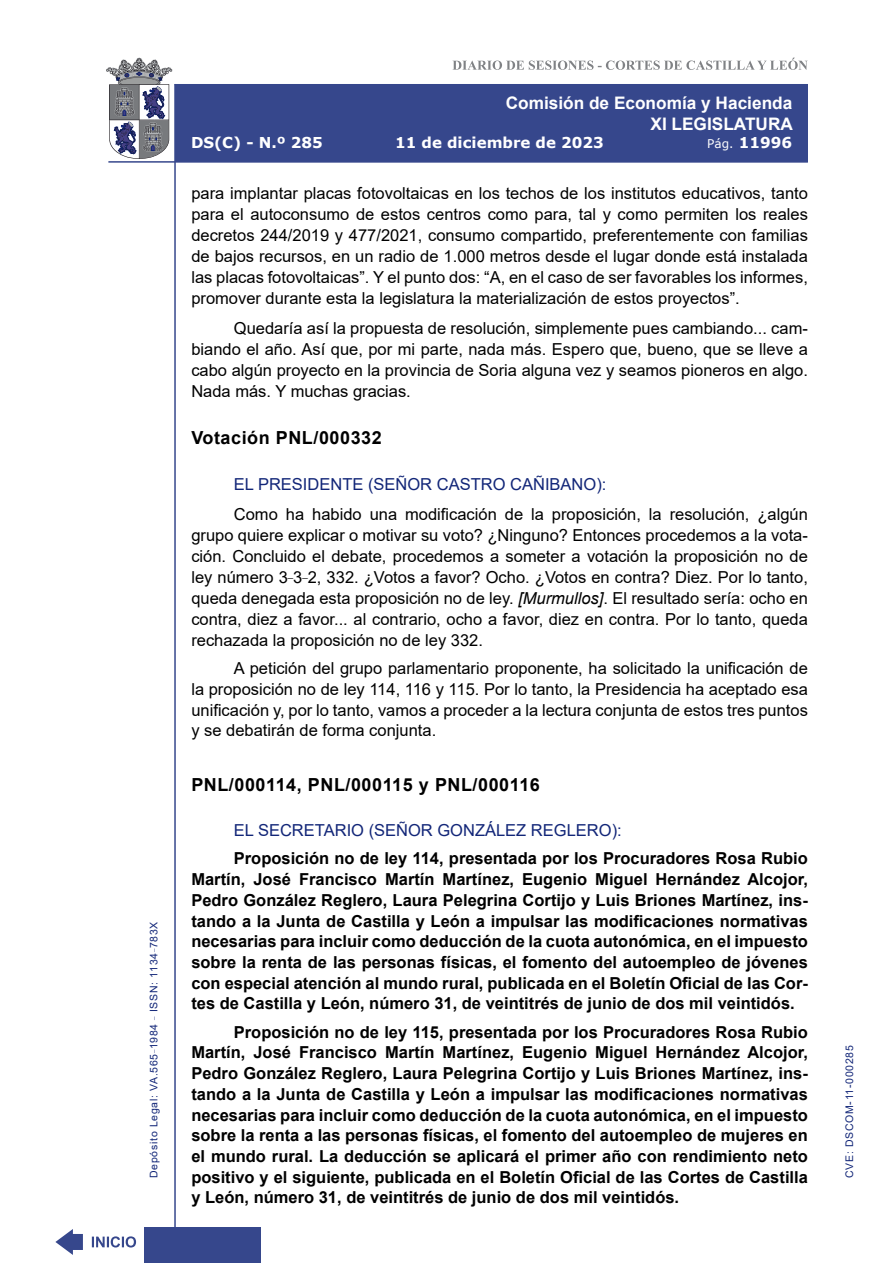
<style>
.page{position:relative;width:893px;height:1263px;background:#fff}
.page>*{position:absolute;margin:0;border:0;box-sizing:border-box;transform-origin:0 0}
.MarcadorPrimerNivel{font:700 18px "Arial";letter-spacing:.03em;color:#000}
.MarcadorSegundoNivel{font:700 18px "Arial";letter-spacing:.03em;color:#000}
.t1{font:700 17.25px/20.7px "Arial";color:#fff;text-align:right}
.t2{font:16.5px/21px "Arial";color:#000;text-align:justify}
.t3{font:700 16.5px/20.7px "Arial";color:#000;text-align:justify}
.Orador{font:16.5px "Arial";color:#122678}
.t4{font:700 15px "Verdana";color:#fff}
.t5{font:10.5px "Arial";letter-spacing:.065em;color:#122678}
.s1{font-weight:400;font-size:12px}
.s2{font-style:italic}
</style>
<div class="page">
<svg style="left:452px;top:58px;width:356px;height:12px"></svg>
<hr style="left:174px;top:84px;width:2px;height:1179px;background:#36478c">
<div style="left:144px;top:1227px;width:117px;height:36px;background:#36478c"></div>
<div style="left:175px;top:84px;width:633px;height:78px;background:#36478c"></div>
<hr style="left:108px;top:161px;width:700px;height:2px;background:#36478c">
<svg style="left:92px;top:1236px;width:44px;height:11px"></svg>
<svg style="left:55px;top:1229px;width:28px;height:26px"></svg>
<svg style="left:106px;top:58px;width:66px;height:101px"></svg>
<p class="t5" style="left:146px;top:1178px;width:258px;rotate:-90deg">Depósito Legal: VA.565<sup>_</sup>1984 <sup>_</sup> ISSN: 1134<sup>_</sup>783X</p>
<p class="t1" style="left:506px;top:93px;width:289px">Comisión de Economía y Hacienda<br>XI LEGISLATURA</p>
<p class="t4" style="left:191px;top:132px;width:133px">DS(C) - N.º 285</p>
<p class="t4" style="left:395px;top:132px;width:210px">11 de diciembre de 2023</p>
<p class="t4" style="left:707px;top:132px;width:86px"><span class="s1">Pág.</span> 11996</p>
<p class="t2" style="left:191px;top:183px;width:618px">para implantar placas fotovoltaicas en los techos de los institutos educativos, tanto para el autoconsumo de estos centros como para, tal y como permiten los reales decretos 244/2019 y 477/2021, consumo compartido, preferentemente con familias de bajos recursos, en un radio de 1.000 metros desde el lugar donde está instalada las placas fotovoltaicas”. Y el punto dos: “A, en el caso de ser favorables los informes, promover durante esta la legislatura la materialización de estos proyectos”.</p>
<p class="t2" style="left:191px;top:317px;width:618px;text-indent:43px">Quedaría así la propuesta de resolución, simplemente pues cambiando... cam&shy;biando el año. Así que, por mi parte, nada más. Espero que, bueno, que se lleve a cabo algún proyecto en la provincia de Soria alguna vez y seamos pioneros en algo.<br>Nada más. Y muchas gracias.</p>
<p class="MarcadorSegundoNivel" style="left:191px;top:425px;width:192px">Votación PNL/000332</p>
<p class="Orador" style="left:234px;top:473px;width:374px">EL PRESIDENTE (SEÑOR CASTRO CAÑIBANO):</p>
<p class="t2" style="left:191px;top:503px;width:618px;text-indent:43px">Como ha habido una modificación de la proposición, la resolución, ¿algún grupo quiere explicar o motivar su voto? ¿Ninguno? Entonces procedemos a la vota&shy;ción. Concluido el debate, procedemos a someter a votación la proposición no de ley número 3<sup>_</sup>3<sup>_</sup>2, 332. ¿Votos a favor? Ocho. ¿Votos en contra? Diez. Por lo tanto, queda denegada esta proposición no de ley. <span class="s2">[Murmullos]</span>. El resultado sería: ocho en contra, diez a favor... al contrario, ocho a favor, diez en contra. Por lo tanto, queda rechazada la proposición no de ley 332.</p>
<p class="t2" style="left:191px;top:658px;width:618px;text-indent:43px">A petición del grupo parlamentario proponente, ha solicitado la unificación de la proposición no de ley 114, 116 y 115. Por lo tanto, la Presidencia ha aceptado esa unificación y, por lo tanto, vamos a proceder a la lectura conjunta de estos tres puntos y se debatirán de forma conjunta.</p>
<p class="MarcadorPrimerNivel" style="left:191px;top:772px;width:350px">PNL/000114, PNL/000115 y PNL/000116</p>
<p class="Orador" style="left:234px;top:819px;width:389px">EL SECRETARIO (SEÑOR GONZÁLEZ REGLERO):</p>
<p class="t3" style="left:191px;top:848px;width:618px;text-indent:43px">Proposición no de ley 114, presentada por los Procuradores Rosa Rubio Martín, José Francisco Martín Martínez, Eugenio Miguel Hernández Alcojor, Pedro González Reglero, Laura Pelegrina Cortijo y Luis Briones Martínez, ins&shy;tando a la Junta de Castilla y León a impulsar las modificaciones normativas necesarias para incluir como deducción de la cuota autonómica, en el impuesto sobre la renta de las personas físicas, el fomento del autoempleo de jóvenes con especial atención al mundo rural, publicada en el Boletín Oficial de las Cor&shy;tes de Castilla y León, número 31, de veintitrés de junio de dos mil veintidós.</p>
<p class="t3" style="left:191px;top:1022px;width:618px;text-indent:43px">Proposición no de ley 115, presentada por los Procuradores Rosa Rubio Martín, José Francisco Martín Martínez, Eugenio Miguel Hernández Alcojor, Pedro González Reglero, Laura Pelegrina Cortijo y Luis Briones Martínez, ins&shy;tando a la Junta de Castilla y León a impulsar las modificaciones normativas necesarias para incluir como deducción de la cuota autonómica, en el impuesto sobre la renta a las personas físicas, el fomento del autoempleo de mujeres en el mundo rural. La deducción se aplicará el primer año con rendimiento neto positivo y el siguiente, publicada en el Boletín Oficial de las Cortes de Castilla y León, número 31, de veintitrés de junio de dos mil veintidós.</p>
<p class="t5" style="left:842px;top:1178px;width:134px;rotate:-90deg">CVE: DSCOM-11-000285</p>
</div>
